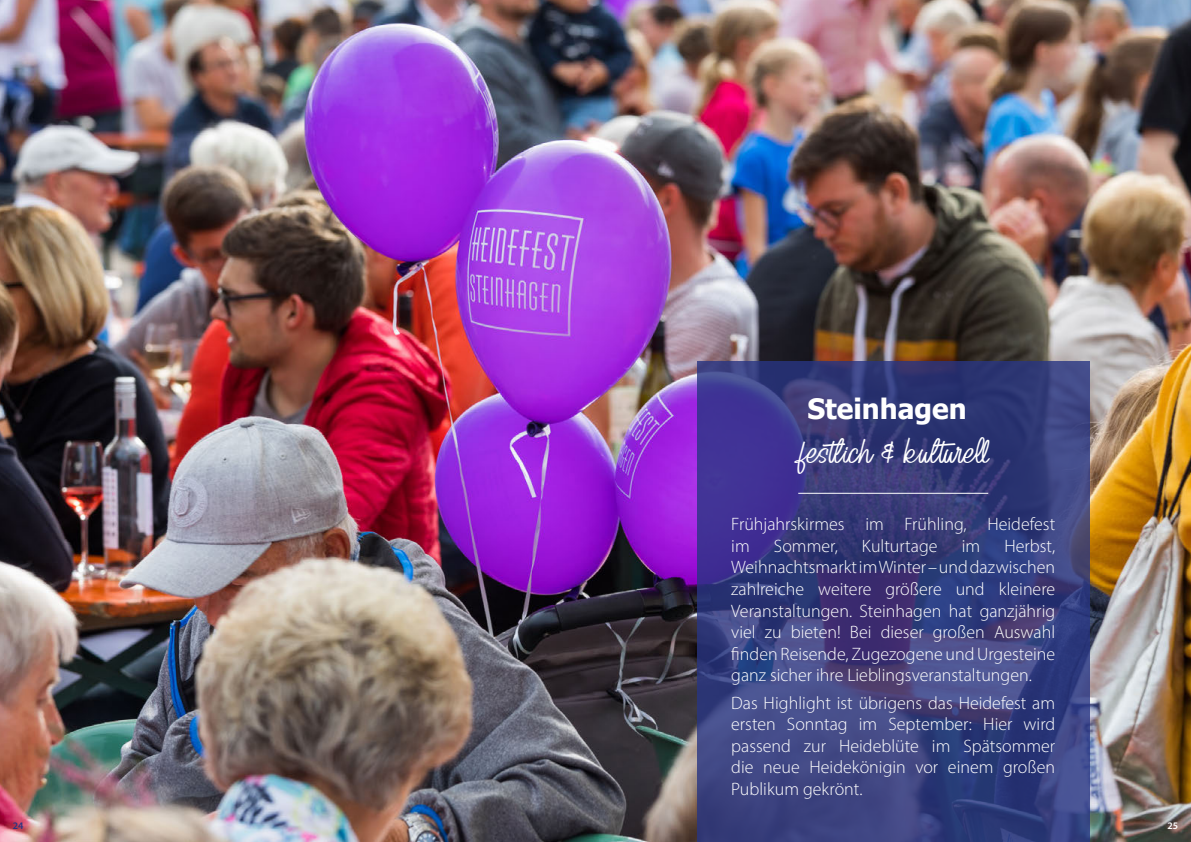
<style>
.page{position:relative;width:1191px;height:842px;background:#fff}
.page>*{position:absolute;margin:0;border:0;box-sizing:border-box;transform-origin:0 0}
.t1{font:28px "Billy Signature";letter-spacing:.005em;color:#fff}
.t2{font:700 28px "Tahoma";color:#fff}
.t3{font:18px/21.6px "Myriad Variable Concept";color:#fff;text-align:justify}
.t4{font:10px "Myriad Variable Concept";color:#283583}
.t5{font:10px "Myriad Variable Concept";color:#fff}
</style>
<div class="page">
<img style="left:0;top:0;width:1191px;height:842px">
<svg style="left:697px;top:361px;width:392px;height:481px;background:#393d7e"></svg>
<hr style="left:798px;top:493px;width:190px;height:1px;background:#fff">
<p class="t2" style="left:807px;top:389px;width:161px">Steinhagen</p>
<p class="t1" style="left:798px;top:431px;width:194px">festlich &amp; kulturell</p>
<p class="t3" style="left:731px;top:513px;width:325px">Frühjahrskirmes im Frühling, Heidefest im</p>
<p class="t3" style="left:731px;top:535px;width:325px;text-indent:273px">Herbst, Weihnachtsmarkt im Winter – und dazwischen zahlreiche weitere größere und kleinere Veranstaltungen. Steinhagen hat ganzjährig viel zu bieten! Bei dieser großen Auswahl finden Reisende, Zugezogene und Urgesteine ganz sicher ihre Lieblingsveranstaltungen.</p>
<p class="t3" style="left:731px;top:692px;width:325px">Das Highlight ist übrigens das Heidefest am ersten Sonntag im September: Hier wird passend zur Heideblüte im Spätsommer die neue Heidekönigin vor einem großen Publikum gekrönt.</p>
<p class="t3" style="left:774px;top:535px;width:65px">Sommer,</p>
<p class="t3" style="left:862px;top:535px;width:77px">Kulturtage</p>
<p class="t3" style="left:961px;top:535px;width:20px">im</p>
<p class="t4" style="left:13px;top:820px;width:12px">24</p>
<p class="t5" style="left:1167px;top:820px;width:12px">25</p>
</div>
